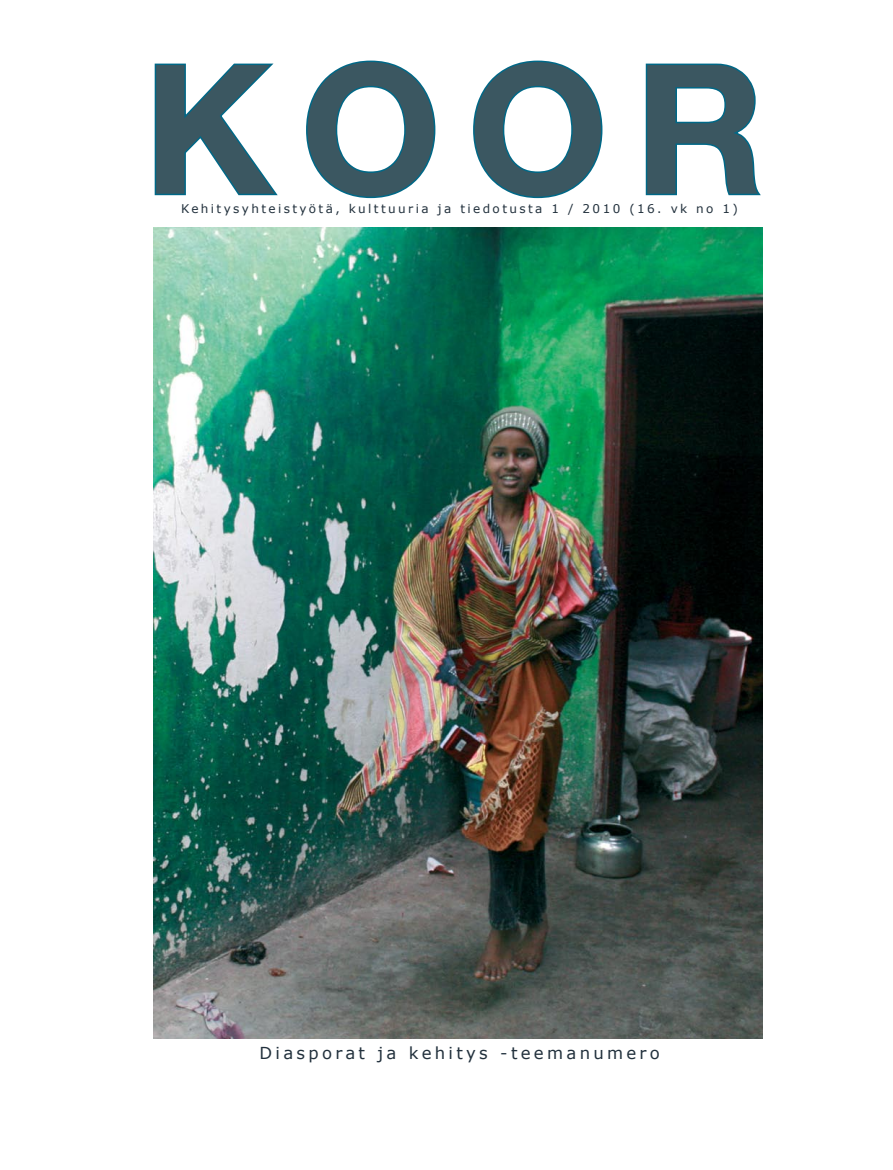
<style>
.page{position:relative;width:893px;height:1170px;background:#fff}
.page>*{position:absolute;margin:0;border:0;box-sizing:border-box;transform-origin:0 0}
.t1{font:700 180px "Helvetica Neue";color:#3b5761}
.t2{font:16.5px "Verdana";letter-spacing:.2em;color:#22313d}
.t3{font:12px "Verdana";letter-spacing:.2em;color:#22313d}
</style>
<div class="page">
<svg style="left:154px;top:63px;width:124px;height:133px"></svg>
<svg style="left:306px;top:60px;width:130px;height:139px"></svg>
<svg style="left:473px;top:60px;width:130px;height:139px"></svg>
<svg style="left:645px;top:63px;width:116px;height:133px"></svg>
<img style="left:154px;top:227px;width:608px;height:811px">
<h1 class="t1" style="left:144px;top:18px;width:623px">KOOR</h1>
<p class="t3" style="left:181px;top:200px;width:558px">Kehitysyhteistyötä, kulttuuria ja tiedotusta 1 / 2010 (16. vk no 1)</p>
<h2 class="t2" style="left:260px;top:1042px;width:402px">Diasporat ja kehitys -teemanumero</h2>
</div>
